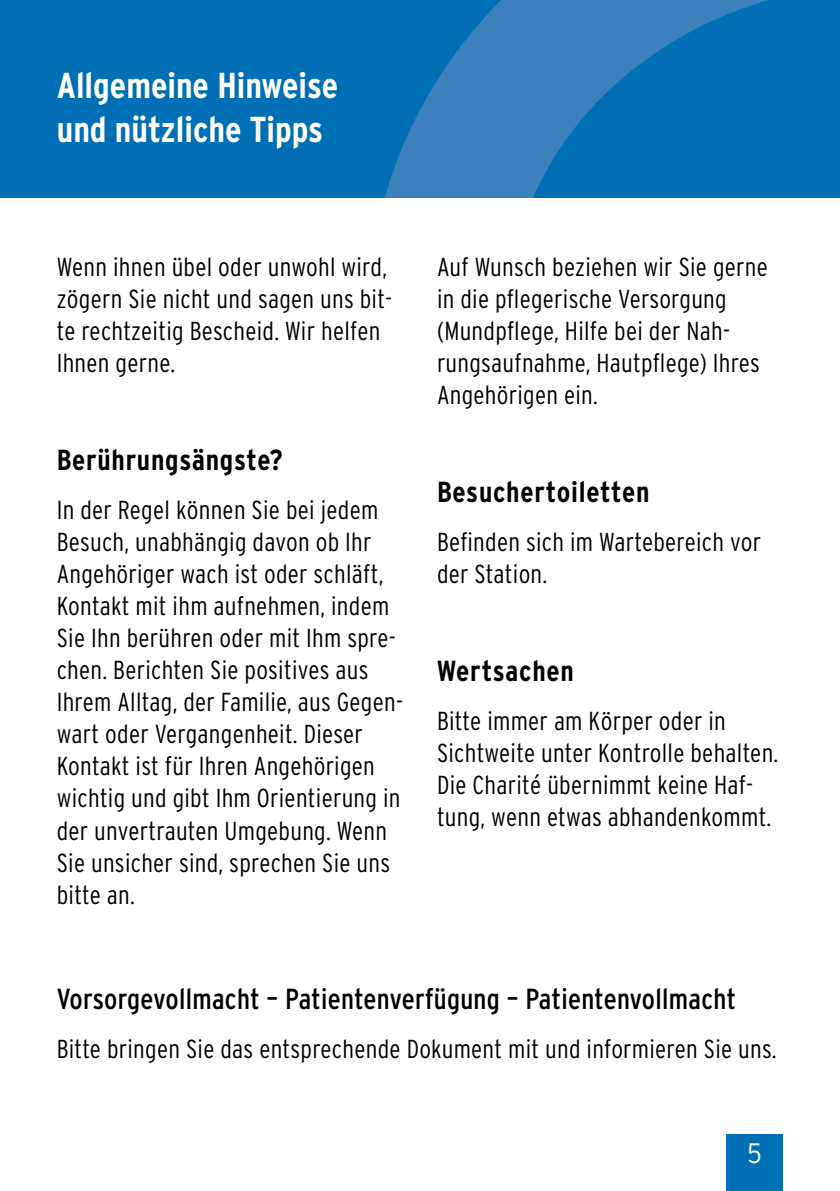
<style>
.page{position:relative;width:840px;height:1191px;background:#fff}
.page>*{position:absolute;margin:0;border:0;box-sizing:border-box;transform-origin:0 0}
.t1{font:700 condensed 36px/43.2px "Interstate";color:#fff}
.t2{font:condensed 29px "Interstate";letter-spacing:.01em;color:#000}
.t3{font:700 condensed 29px "Interstate Tab";letter-spacing:.025em;color:#000}
.t4{font:300 condensed 28px "Interstate Tab";color:#fff}
.t5{font:300 condensed 26px/32px "Interstate";letter-spacing:.01em;color:#000}
</style>
<div class="page">
<div style="left:0;top:0;width:839px;height:198px;background:#006fb4"></div>
<svg style="left:385px;top:0;width:383px;height:198px"></svg>
<div style="left:726px;top:1134px;width:56px;height:57px;background:#006fb4"></div>
<h1 class="t1" style="left:57px;top:64px;width:283px">Allgemeine Hinweise und nützliche Tipps</h1>
<p class="t5" style="left:57px;top:251px;width:336px">Wenn ihnen übel oder unwohl wird, zögern Sie nicht und sagen uns bit&shy;te rechtzeitig Bescheid. Wir helfen<br>Ihnen gerne.</p>
<p class="t3" style="left:57px;top:444px;width:227px">Berührungsängste?</p>
<p class="t5" style="left:57px;top:494px;width:347px">In der Regel können Sie bei jedem<br>Besuch, unabhängig davon ob Ihr<br>Angehöriger wach ist oder schläft,<br>Kontakt mit ihm aufnehmen, indem<br>Sie Ihn berühren oder mit Ihm spre&shy;chen. Berichten Sie positives aus<br>Ihrem Alltag, der Familie, aus Gegen&shy;wart oder Vergangenheit. Dieser<br>Kontakt ist für Ihren Angehörigen wichtig und gibt Ihm Orientierung in der unvertrauten Umgebung. Wenn<br>Sie unsicher sind, sprechen Sie uns bitte an.</p>
<p class="t5" style="left:437px;top:251px;width:332px">Auf Wunsch beziehen wir Sie gerne in die pflegerische Versorgung (Mundpflege, Hilfe bei der Nah&shy;rungsaufnahme, Hautpflege) Ihres<br>Angehörigen ein.</p>
<p class="t3" style="left:437px;top:476px;width:214px">Besuchertoiletten</p>
<p class="t5" style="left:437px;top:526px;width:325px">Befinden sich im Wartebereich vor der Station.</p>
<p class="t3" style="left:437px;top:655px;width:138px">Wertsachen</p>
<p class="t5" style="left:437px;top:705px;width:342px">Bitte immer am Körper oder in Sichtweite unter Kontrolle behalten.<br>Die Charité übernimmt keine Haf&shy;tung, wenn etwas abhandenkommt.</p>
<p class="t2" style="left:57px;top:982px;width:680px">Vorsorgevollmacht – Patientenverfügung – Patientenvollmacht</p>
<p class="t5" style="left:57px;top:1032px;width:721px">Bitte bringen Sie das entsprechende Dokument mit und informieren Sie uns.</p>
<p class="t4" style="left:746px;top:1137px;width:17px">5</p>
</div>
